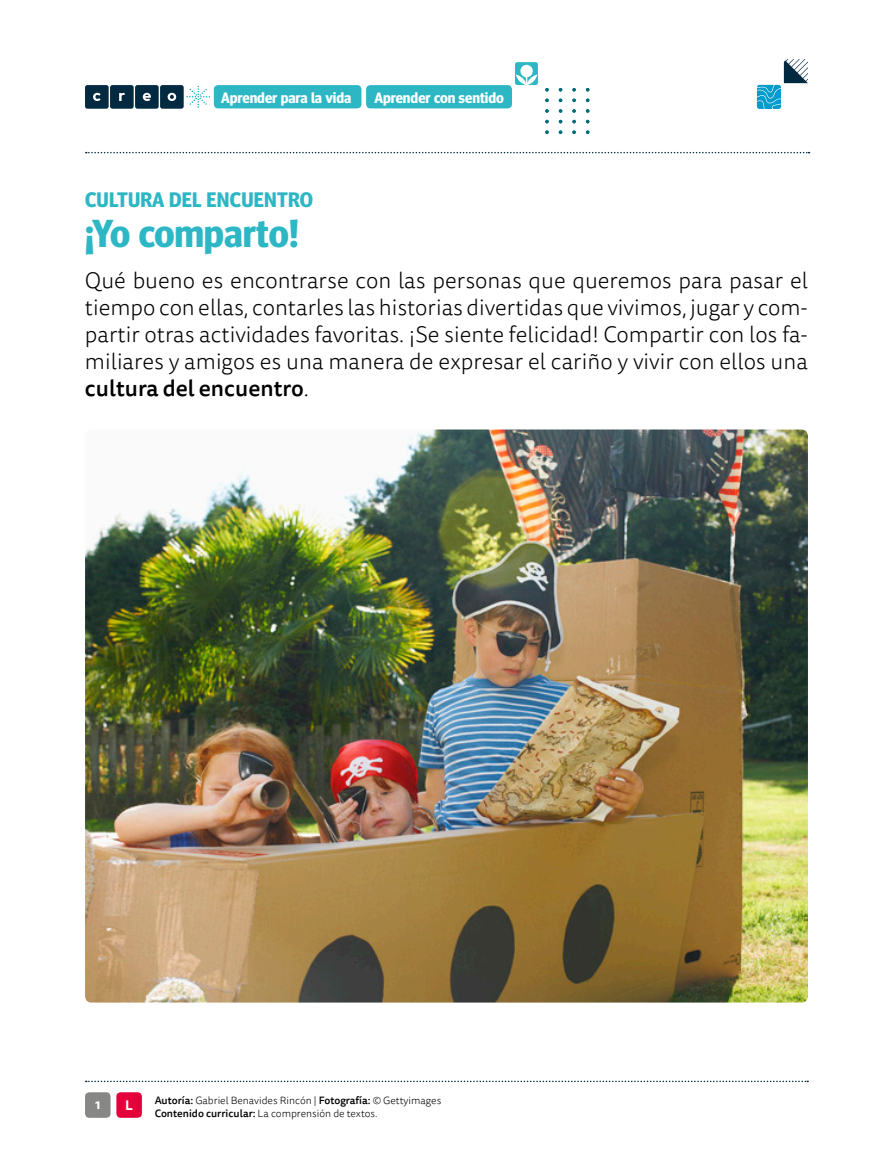
<style>
.page{position:relative;width:893px;height:1170px;background:#fff}
.page>*{position:absolute;margin:0;border:0;box-sizing:border-box;transform-origin:0 0}
.titulo_general{font:700 39px "Meta Head OT";color:#2db7c5}
.texto_central{font:300 22.5px/27px "Tisa Sans Pro";color:#000;text-align:justify}
.volanta{font:700 21px "Meta Head OT";letter-spacing:.01em;color:#2db7c5}
.t1{font:700 15px "Meta Head OT";color:#fff}
.t2{font:700 13.5px "Tisa Sans Pro";color:#fff}
.creditos_al_pie{font:300 10.5px "Tisa Sans Pro";color:#000}
.s1{font-weight:500}
</style>
<div class="page">
<div style="left:116px;top:1092px;width:26px;height:25px;background:#e4003a;border-radius:4px"></div>
<div style="left:214px;top:85px;width:147px;height:23px;background:#2db7c5;border-radius:4px"></div>
<div style="left:366px;top:85px;width:146px;height:23px;background:#2db7c5;border-radius:4px"></div>
<div style="left:85px;top:85px;width:24px;height:24px;background:#01293f;border-radius:2px"></div>
<svg style="left:93px;top:93px;width:8px;height:8px"></svg>
<div style="left:110px;top:85px;width:24px;height:24px;background:#01293f;border-radius:2px"></div>
<svg style="left:119px;top:93px;width:6px;height:8px"></svg>
<div style="left:135px;top:85px;width:24px;height:24px;background:#01293f;border-radius:2px"></div>
<svg style="left:143px;top:93px;width:8px;height:8px"></svg>
<div style="left:160px;top:85px;width:24px;height:24px;background:#01293f;border-radius:2px"></div>
<svg style="left:168px;top:93px;width:8px;height:8px"></svg>
<svg style="left:186px;top:86px;width:24px;height:22px"></svg>
<svg style="left:86px;top:152px;width:723px;height:1px"></svg>
<svg style="left:86px;top:1080px;width:722px;height:2px"></svg>
<svg style="left:545px;top:88px;width:44px;height:46px"></svg>
<svg style="left:515px;top:62px;width:23px;height:23px"></svg>
<svg style="left:757px;top:59px;width:51px;height:50px"></svg>
<div style="left:85px;top:1092px;width:26px;height:25px;background:#878786;border-radius:4px"></div>
<img style="left:85px;top:429px;width:723px;height:573px">
<p class="t1" style="left:221px;top:89px;width:132px">Aprender para la vida</p>
<p class="t1" style="left:374px;top:89px;width:131px">Aprender con sentido</p>
<p class="volanta" style="left:85px;top:187px;width:230px">CULTURA DEL ENCUENTRO</p>
<p class="titulo_general" style="left:85px;top:211px;width:215px">¡Yo comparto!</p>
<p class="texto_central" style="left:85px;top:267px;width:724px">Qué bueno es encontrarse con las personas que queremos para pasar el tiempo con ellas, contarles las historias divertidas que vivimos, jugar y com&shy;partir otras actividades favoritas. ¡Se siente felicidad! Compartir con los fa&shy;miliares y amigos es una manera de expresar el cariño y vivir con ellos una <span class="s1">cultura del encuentro</span>.</p>
<p class="t2" style="left:95px;top:1094px;width:7px">1</p>
<p class="creditos_al_pie" style="left:155px;top:1093px;width:288px"><span class="s1">Autoría:</span> Gabriel Benavides Rincón | <span class="s1">Fotografía:</span> © Gettyimages</p>
<p class="creditos_al_pie" style="left:155px;top:1106px;width:224px"><span class="s1">Contenido curricular:</span> La comprensión de textos.</p>
<p class="t2" style="left:125px;top:1095px;width:9px">L</p>
</div>
